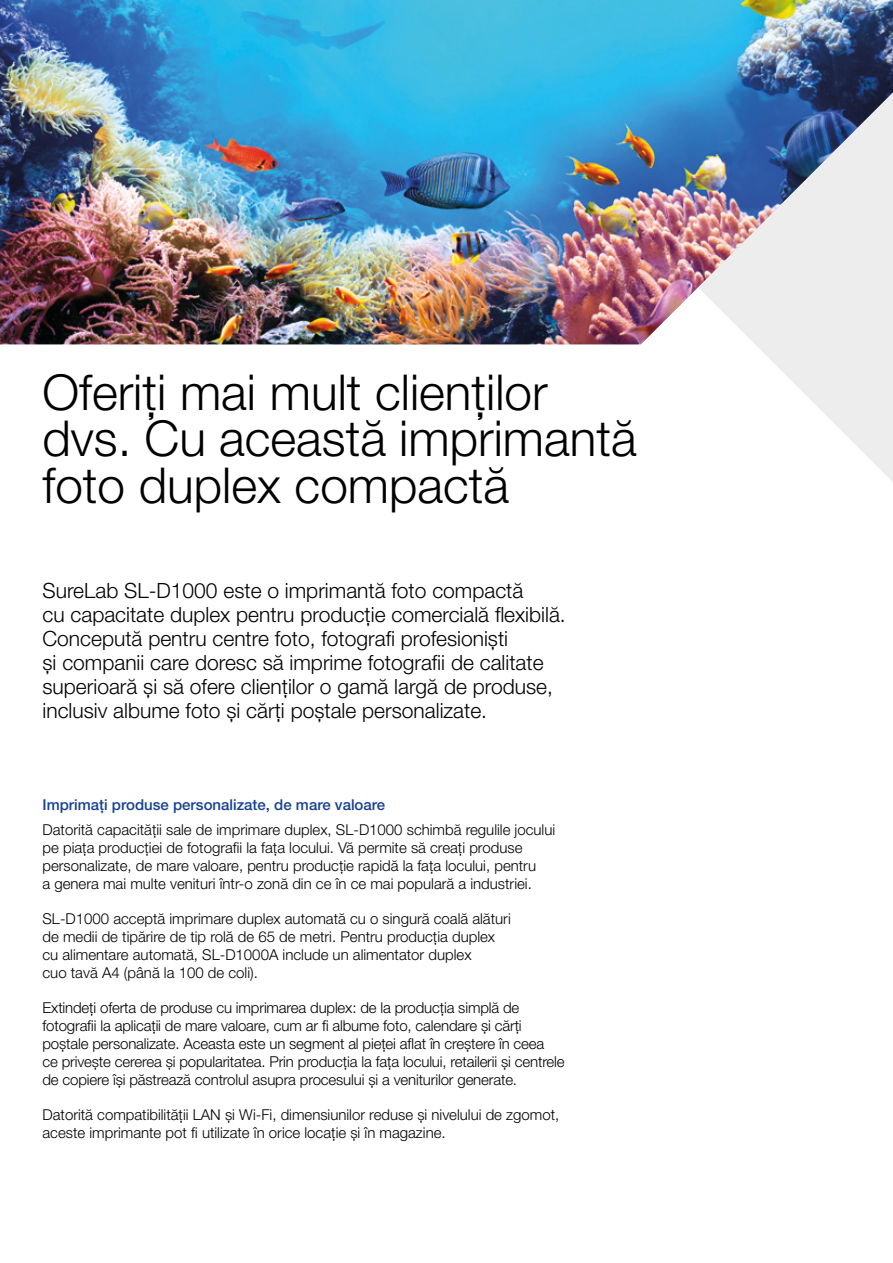
<style>
.page{position:relative;width:893px;height:1263px;background:#fff}
.page>*{position:absolute;margin:0;border:0;box-sizing:border-box;transform-origin:0 0}
.t1{font:300 49.5px/46.5px "Helvetica Neue LT Pro";color:#000}
.t2{font:300 21px/24px "Helvetica Neue LT Pro";color:#000}
.Brochure_Body_Copy{font:300 15px/18px "Helvetica Neue LT Pro";color:#000}
.Brochure_Small_Sub_H{font:500 15px "Helvetica Neue LT Pro";color:#164194}
</style>
<div class="page">
<svg style="left:411px;top:344px;width:482px;height:138px"></svg>
<img style="left:0;top:0;width:893px;height:344px">
<p class="t1" style="left:43px;top:368px;width:596px">Oferiți mai mult clienților dvs. Cu această imprimantă foto duplex compactă</p>
<p class="t2" style="left:43px;top:578px;width:525px">SureLab SL-D1000 este o imprimantă foto compactă<br>cu capacitate duplex pentru producție comercială flexibilă.<br>Concepută pentru centre foto, fotografi profesioniști<br>și companii care doresc să imprime fotografii de calitate superioară și să ofere clienților o gamă largă de produse, inclusiv albume foto și cărți poștale personalizate.</p>
<p class="Brochure_Small_Sub_H" style="left:43px;top:796px;width:344px">Imprimați produse personalizate, de mare valoare</p>
<p class="Brochure_Body_Copy" style="left:43px;top:820px;width:514px">Datorită capacității sale de imprimare duplex, SL-D1000 schimbă regulile jocului pe piața producției de fotografii la fața locului. Vă permite să creați produse personalizate, de mare valoare, pentru producție rapidă la fața locului, pentru<br>a genera mai multe venituri într-o zonă din ce în ce mai populară a industriei.</p>
<p class="Brochure_Body_Copy" style="left:43px;top:909px;width:470px">SL-D1000 acceptă imprimare duplex automată cu o singură coală alături de medii de tipărire de tip rolă de 65 de metri. Pentru producția duplex cu alimentare automată, SL-D1000A include un alimentator duplex<br>cuo tavă A4 (până la 100 de coli).</p>
<p class="Brochure_Body_Copy" style="left:43px;top:998px;width:524px">Extindeți oferta de produse cu imprimarea duplex: de la producția simplă de fotografii la aplicații de mare valoare, cum ar fi albume foto, calendare și cărți poștale personalizate. Aceasta este un segment al pieței aflat în creștere în ceea<br>ce privește cererea și popularitatea. Prin producția la fața locului, retailerii și centrele de copiere își păstrează controlul asupra procesului și a veniturilor generate.</p>
<p class="Brochure_Body_Copy" style="left:43px;top:1105px;width:518px">Datorită compatibilității LAN și Wi-Fi, dimensiunilor reduse și nivelului de zgomot, aceste imprimante pot fi utilizate în orice locație și în magazine.</p>
</div>
